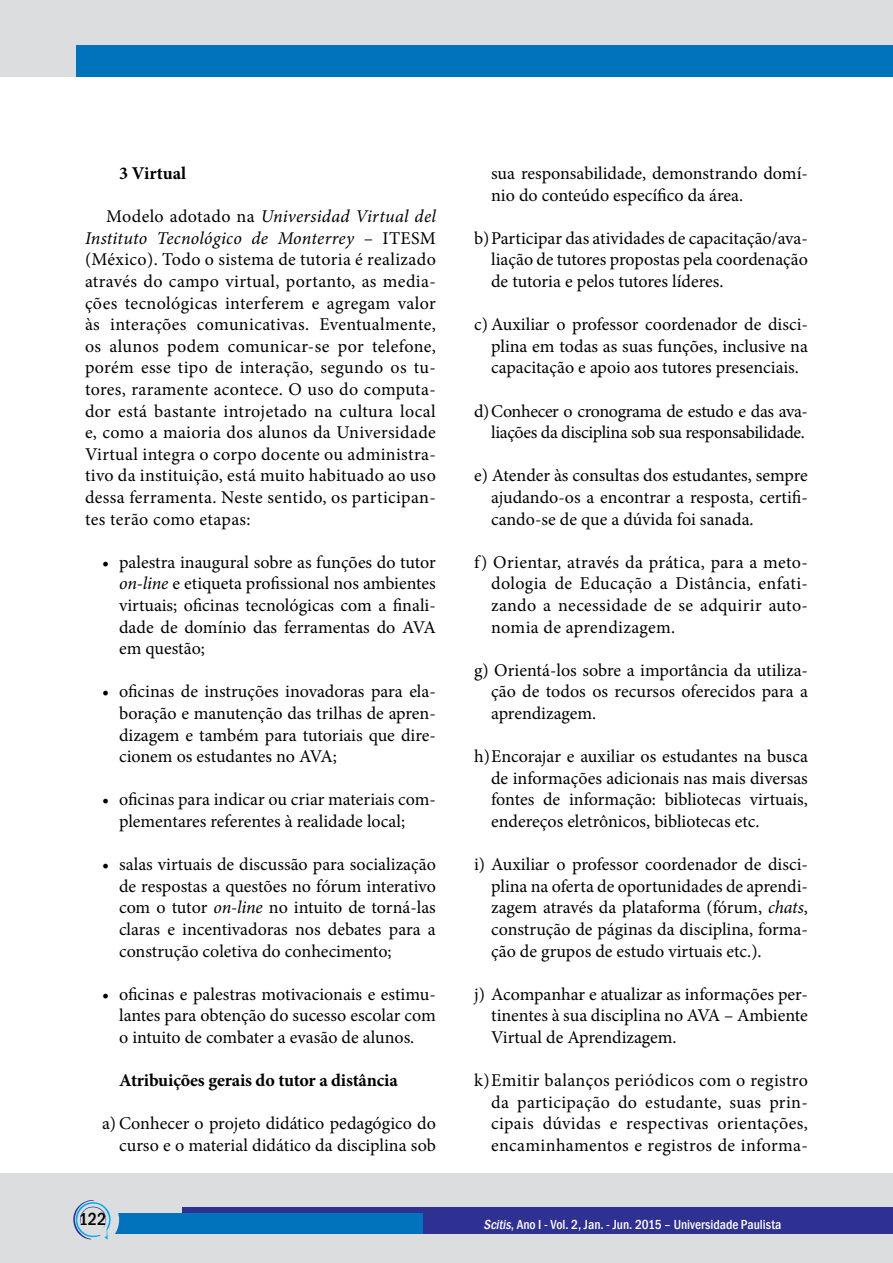
<style>
.page{position:relative;width:893px;height:1263px;background:#fff}
.page>*{position:absolute;margin:0;border:0;box-sizing:border-box;transform-origin:0 0}
.t1{font:18px/21.6px "Minion Pro";color:#000;text-align:justify}
.t2{font:18px/21.6px "Minion Pro";letter-spacing:-.02em;color:#000;text-align:right}
.t3{font:700 18px "Minion Pro";letter-spacing:-.01em;color:#000}
.t4{font:500 condensed 18px "Franklin Gothic";color:#000}
.t5{font:500 condensed 13.5px "Franklin Gothic";color:#fff}
.s1{font-style:italic}
</style>
<div class="page">
<div style="left:0;top:0;width:893px;height:77px;background:#dcddde"></div>
<div style="left:77px;top:45px;width:816px;height:32px;background:#0073bc"></div>
<div style="left:0;top:1174px;width:893px;height:89px;background:#dcddde"></div>
<div style="left:182px;top:1208px;width:711px;height:26px;background:#2e3092"></div>
<div style="left:115px;top:1214px;width:308px;height:20px;background:#0073bc"></div>
<svg style="left:73px;top:1200px;width:46px;height:40px"></svg>
<p class="t3" style="left:119px;top:160px;width:69px">3 Virtual</p>
<p class="t1" style="left:85px;top:206px;width:352px;text-indent:21px">Modelo adotado na <span class="s1">Universidad Virtual del Instituto Tecnológico de Monterrey</span> – ITESM (México). Todo o sistema de tutoria é realizado através do campo virtual, portanto, as media&shy;ções tecnológicas interferem e agregam valor às interações comunicativas. Eventualmente, os alunos podem comunicar-se por telefone, porém esse tipo de interação, segundo os tu&shy;tores, raramente acontece. O uso do computa&shy;dor está bastante introjetado na cultura local e, como a maioria dos alunos da Universidade Virtual integra o corpo docente ou administra&shy;tivo da instituição, está muito habituado ao uso dessa ferramenta. Neste sentido, os participan&shy;tes terão como etapas:</p>
<p class="t1" style="left:119px;top:551px;width:318px;text-indent:-17px">• palestra inaugural sobre as funções do tutor <span class="s1">on-line</span> e etiqueta profissional nos ambientes virtuais; oficinas tecnológicas com a finali&shy;dade de domínio das ferramentas do AVA em questão;</p>
<p class="t1" style="left:119px;top:681px;width:318px;text-indent:-17px">• oficinas de instruções inovadoras para ela&shy;boração e manutenção das trilhas de apren&shy;dizagem e também para tutoriais que dire&shy;cionem os estudantes no AVA;</p>
<p class="t1" style="left:119px;top:789px;width:318px;text-indent:-17px">• oficinas para indicar ou criar materiais com&shy;plementares referentes à realidade local;</p>
<p class="t1" style="left:119px;top:854px;width:318px;text-indent:-17px">• salas virtuais de discussão para socialização de respostas a questões no fórum interativo com o tutor <span class="s1">on-line</span> no intuito de torná-las claras e incentivadoras nos debates para a construção coletiva do conhecimento;</p>
<p class="t1" style="left:119px;top:983px;width:318px;text-indent:-17px">• oficinas e palestras motivacionais e estimu&shy;lantes para obtenção do sucesso escolar com o intuito de combater a evasão de alunos.</p>
<p class="t3" style="left:119px;top:1068px;width:280px">Atribuições gerais do tutor a distância</p>
<p class="t1" style="left:102px;top:1113px;width:335px;text-align:right">a) Conhecer o projeto didático pedagógico do curso e o material didático da disciplina sob</p>
<p class="t4" style="left:79px;top:1207px;width:29px">122</p>
<p class="t1" style="left:491px;top:162px;width:318px">sua responsabilidade, demonstrando domí&shy;nio do conteúdo específico da área.</p>
<p class="t1" style="left:491px;top:227px;width:318px;text-indent:-17px">b)Participar das atividades de capacitação/ava&shy;liação de tutores propostas pela coordenação de tutoria e pelos tutores líderes.</p>
<p class="t1" style="left:491px;top:314px;width:318px;text-indent:-17px">c) Auxiliar o professor coordenador de disci&shy;plina em todas as suas funções, inclusive na capacitação e apoio aos tutores presenciais.</p>
<p class="t2" style="left:474px;top:400px;width:335px">d)Conhecer o cronograma de estudo e das ava&shy;liações da disciplina sob sua responsabilidade.</p>
<p class="t1" style="left:491px;top:465px;width:318px;text-indent:-17px">e) Atender às consultas dos estudantes, sempre ajudando-os a encontrar a resposta, certifi&shy;cando-se de que a dúvida foi sanada.</p>
<p class="t1" style="left:491px;top:551px;width:318px;text-indent:-17px">f) Orientar, através da prática, para a meto&shy;dologia de Educação a Distância, enfati&shy;zando a necessidade de se adquirir auto&shy;nomia de aprendizagem.</p>
<p class="t1" style="left:491px;top:659px;width:318px;text-indent:-17px">g) Orientá-los sobre a importância da utiliza&shy;ção de todos os recursos oferecidos para a aprendizagem.</p>
<p class="t1" style="left:491px;top:746px;width:318px;text-indent:-17px">h)Encorajar e auxiliar os estudantes na busca de informações adicionais nas mais diversas fontes de informação: bibliotecas virtuais, endereços eletrônicos, bibliotecas etc.</p>
<p class="t1" style="left:491px;top:854px;width:318px;text-indent:-17px">i) Auxiliar o professor coordenador de disci&shy;plina na oferta de oportunidades de aprendi&shy;zagem através da plataforma (fórum, <span class="s1">chats</span>, construção de páginas da disciplina, forma&shy;ção de grupos de estudo virtuais etc.).</p>
<p class="t1" style="left:491px;top:983px;width:318px;text-indent:-17px">j) Acompanhar e atualizar as informações per&shy;tinentes à sua disciplina no AVA – Ambiente Virtual de Aprendizagem.</p>
<p class="t1" style="left:491px;top:1070px;width:318px;text-indent:-17px">k)Emitir balanços periódicos com o registro da participação do estudante, suas prin&shy;cipais dúvidas e respectivas orientações, encaminhamentos e registros de informa-</p>
<p class="t5" style="left:484px;top:1215px;width:299px"><span class="s1">Scitis</span>, Ano I - Vol. 2, Jan. - Jun. 2015 – Universidade Paulista</p>
</div>
